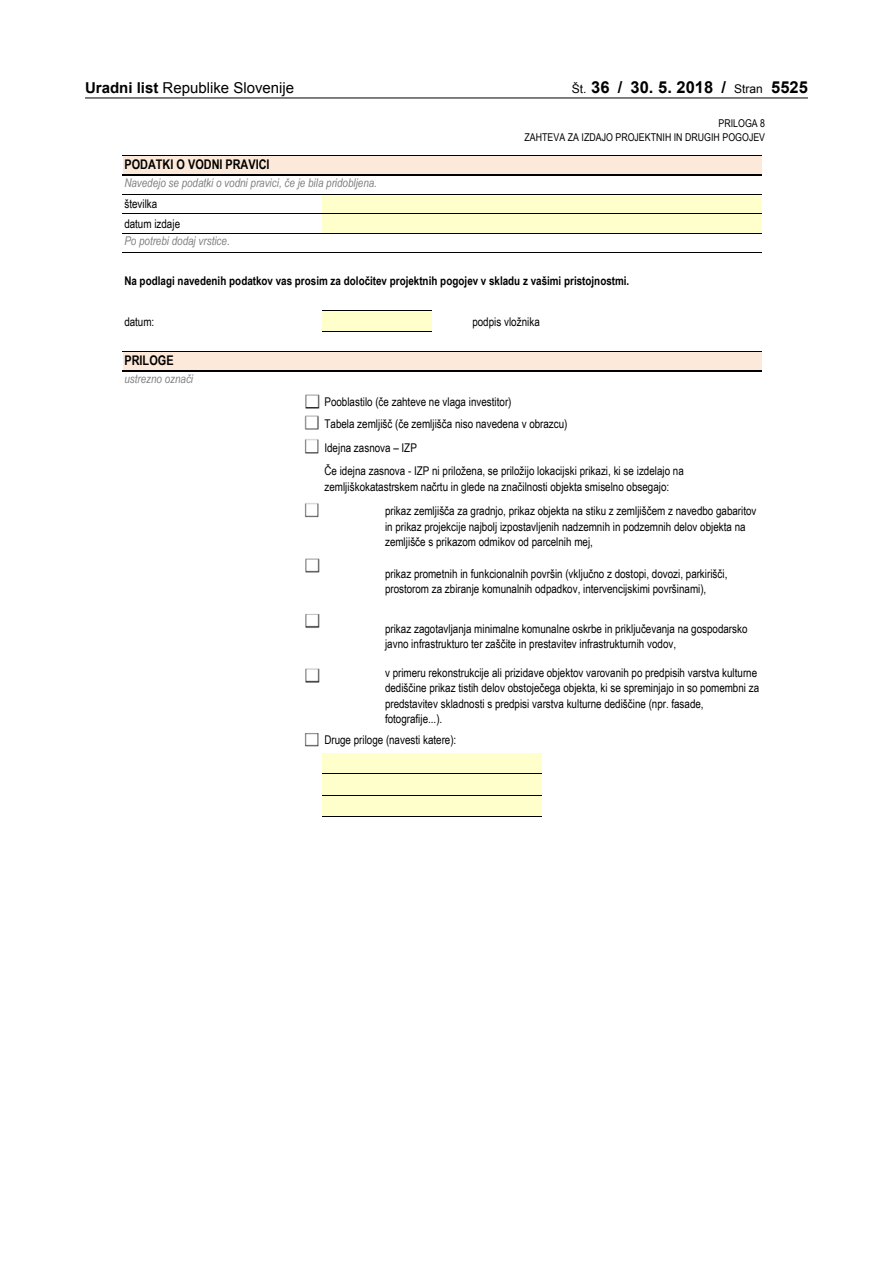
<style>
.page{position:relative;width:893px;height:1263px;background:#fff}
.page>*{position:absolute;margin:0;border:0;box-sizing:border-box;transform-origin:0 0}
.t1{font:700 16.5px "Arial";color:#000}
.t2{font:15px "Arial";color:#000}
.t3{font:700 13.35px "Arial Narrow";color:#000}
.t4{font:12px/15.6px "Arial Narrow";letter-spacing:-.005em;color:#000}
.t5{font:700 12px "Arial Narrow";color:#000}
.t6{font:italic 12px "Arial Narrow";letter-spacing:-.005em;color:#808080}
.t7{font:10.8px/13.8px "Arial Narrow";letter-spacing:.005em;color:#000;text-align:right}
.s1{font-weight:700}
.s2{font-weight:400;font-size:12px}
.s3{font-size:14.7px;color:#fff}
</style>
<div class="page">
<hr style="left:85px;top:98px;width:723px;height:1px;background:#000">
<div style="left:123px;top:156px;width:638px;height:19px;background:#fde9d9"></div>
<div style="left:322px;top:194px;width:439px;height:20px;background:#ffc"></div>
<div style="left:322px;top:214px;width:439px;height:19px;background:#ffc"></div>
<div style="left:322px;top:310px;width:110px;height:22px;background:#ffc"></div>
<div style="left:123px;top:351px;width:638px;height:20px;background:#fde9d9"></div>
<div style="left:322px;top:751px;width:220px;height:23px;background:#ffc"></div>
<div style="left:322px;top:774px;width:220px;height:21px;background:#ffc"></div>
<div style="left:322px;top:795px;width:220px;height:21px;background:#ffc"></div>
<hr style="left:122px;top:155px;width:639px;height:1px;background:#000">
<hr style="left:122px;top:174px;width:639px;height:1px;background:#000">
<hr style="left:122px;top:194px;width:639px;height:1px;background:#000">
<hr style="left:122px;top:214px;width:639px;height:1px;background:#000">
<hr style="left:122px;top:233px;width:639px;height:1px;background:#000">
<hr style="left:122px;top:252px;width:639px;height:1px;background:#000">
<hr style="left:322px;top:310px;width:110px;height:1px;background:#000">
<hr style="left:322px;top:332px;width:110px;height:1px;background:#000">
<hr style="left:122px;top:351px;width:639px;height:1px;background:#000">
<hr style="left:122px;top:370px;width:639px;height:1px;background:#000">
<hr style="left:292px;top:749px;width:469px;height:4px;background:#fff">
<hr style="left:322px;top:774px;width:220px;height:1px;background:#000">
<hr style="left:322px;top:795px;width:220px;height:1px;background:#000">
<hr style="left:322px;top:816px;width:220px;height:1px;background:#000">
<img style="left:304px;top:394px;width:16px;height:36px">
<img style="left:305px;top:439px;width:14px;height:15px">
<img style="left:305px;top:503px;width:14px;height:15px">
<img style="left:305px;top:558px;width:15px;height:15px">
<img style="left:305px;top:614px;width:15px;height:14px">
<img style="left:305px;top:668px;width:15px;height:15px">
<img style="left:305px;top:733px;width:14px;height:14px">
<p class="t2" style="left:85px;top:77px;width:211px"><span class="s1">Uradni list</span> Republike Slovenije</p>
<h1 class="t1" style="left:572px;top:75px;width:237px"><span class="s2">Št.</span> 36 / 30. 5. 2018 / <span class="s2">Stran</span> 5525</h1>
<p class="t7" style="left:524px;top:116px;width:242px">PRILOGA 8<br>ZAHTEVA ZA IZDAJO PROJEKTNIH IN DRUGIH POGOJEV</p>
<p class="t6" style="left:124px;top:175px;width:254px">Navedejo se podatki o vodni pravici, če je bila pridobljena.</p>
<p class="t4" style="left:124px;top:194px;width:57px;line-height:19.4px">številka datum izdaje</p>
<p class="t6" style="left:124px;top:233px;width:107px">Po potrebi dodaj vrstice.</p>
<p class="t3" style="left:125px;top:154px;width:147px">PODATKI O VODNI PRAVICI</p>
<p class="t5" style="left:124px;top:272px;width:506px">Na podlagi navedenih podatkov vas prosim za določitev projektnih pogojev v skladu z vašimi pristojnostmi.</p>
<p class="t4" style="left:124px;top:313px;width:31px">datum:</p>
<p class="t4" style="left:472px;top:313px;width:69px">podpis vložnika</p>
<p class="t3" style="left:125px;top:350px;width:51px">PRILOGE</p>
<p class="t6" style="left:124px;top:370px;width:70px">ustrezno označi</p>
<p class="t4" style="left:298px;top:389px;width:271px;line-height:23px"><span class="s3">###</span> Pooblastilo (če zahteve ne vlaga investitor)<br><span class="s3">###</span> Tabela zemljišč (če zemljišča niso navedena v obrazcu) <span class="s3">###</span> Idejna zasnova – IZP</p>
<p class="t4" style="left:324px;top:463px;width:361px">Če idejna zasnova - IZP ni priložena, se priložijo lokacijski prikazi, ki se izdelajo na zemljiškokatastrskem načrtu in glede na značilnosti objekta smiselno obsegajo:</p>
<p class="t4" style="left:385px;top:503px;width:373px">prikaz zemljišča za gradnjo, prikaz objekta na stiku z zemljiščem z navedbo gabaritov in prikaz projekcije najbolj izpostavljenih nadzemnih in podzemnih delov objekta na zemljišče s prikazom odmikov od parcelnih mej,</p>
<p class="t4" style="left:385px;top:565px;width:344px">prikaz prometnih in funkcionalnih površin (vključno z dostopi, dovozi, parkirišči, prostorom za zbiranje komunalnih odpadkov, intervencijskimi površinami),</p>
<p class="t4" style="left:385px;top:620px;width:364px">prikaz zagotavljanja minimalne komunalne oskrbe in priključevanja na gospodarsko javno infrastrukturo ter zaščite in prestavitev infrastrukturnih vodov,</p>
<p class="t4" style="left:385px;top:664px;width:376px">v primeru rekonstrukcije ali prizidave objektov varovanih po predpisih varstva kulturne dediščine prikaz tistih delov obstoječega objekta, ki se spreminjajo in so pomembni za predstavitev skladnosti s predpisi varstva kulturne dediščine (npr. fasade, fotografije...).</p>
<p class="t4" style="left:298px;top:732px;width:160px"><span class="s3">###</span> Druge priloge (navesti katere):</p>
</div>
